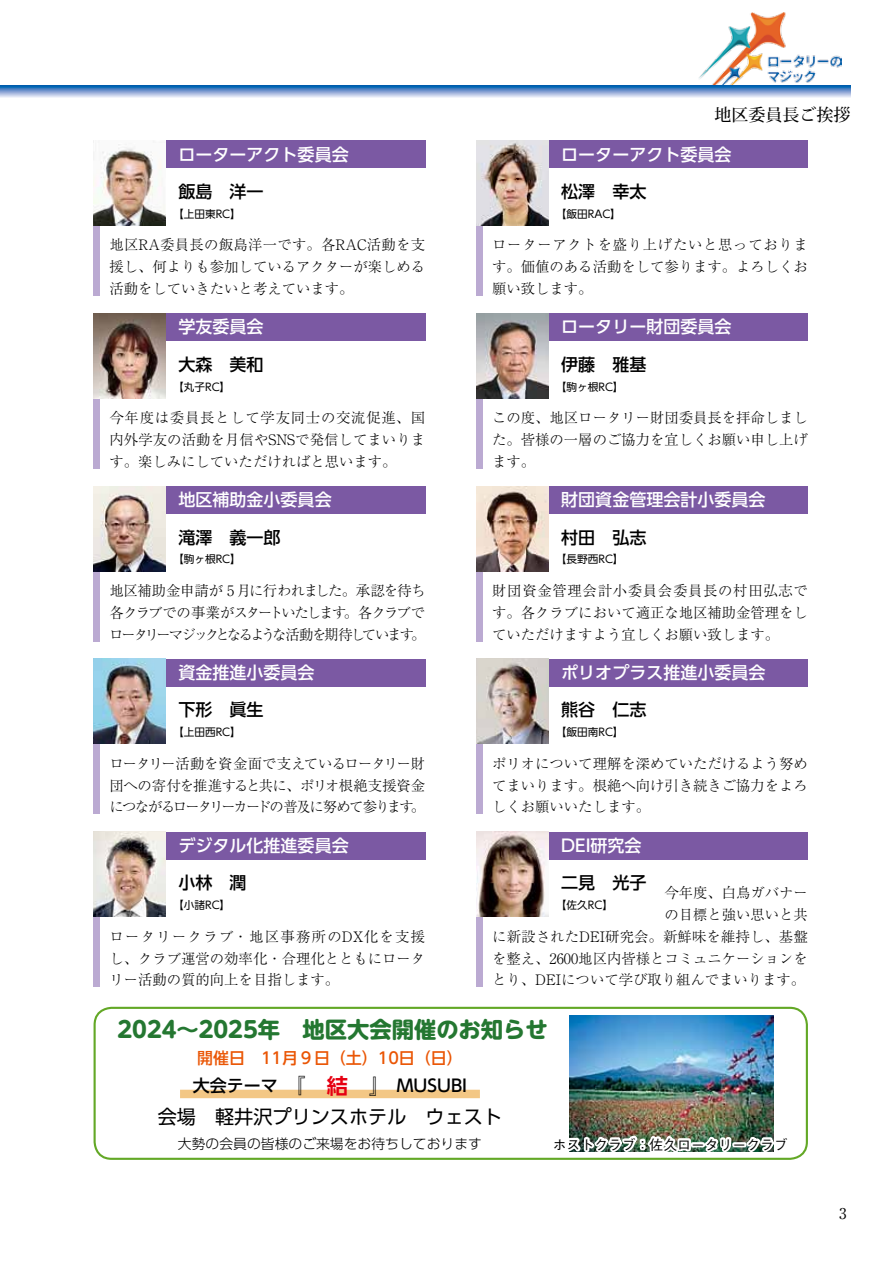
<style>
.page{position:relative;width:893px;height:1263px;background:#fff}
.page>*{position:absolute;margin:0;border:0;box-sizing:border-box;transform-origin:0 0}
.t1{font:700 22.35px "UD Shin M Go Pro";color:#247731}
.t2{font:19.2px "UD Shin Go Pro";color:#000}
.t3{font:500 16.95px "UD Shin Go Pro";color:#fff}
.t4{font:500 16.95px "UD Shin Go Pro";color:#000}
.t5{font:500 16.95px "Koz Min Pro";color:#000}
.t6{font:500 15.9px "UD Shin Go Pro";color:#ea5504}
.t7{font:14.85px "Ryumin Pro";color:#000}
.t8{font:300 14.4px/21.8px "Ryumin Pro";color:#000;text-align:justify}
.t9{font:300 13.8px "UD Shin Go Pro";color:#000}
.t10{font:500 13.8px "Gothic BBB Pro";color:#000}
.t11{font:10.65px "UD Shin Go Pro";color:#000}
.s1{font-family:"UD Shin Go Pro De";font-weight:700;font-size:21.3px}
.s2{font-family:"UD Shin Go Pro De";font-weight:700;font-size:21.3px;color:#e60012}
</style>
<div class="page">
<div style="left:166px;top:140px;width:259px;height:28px;background:#7b59a3"></div>
<div style="left:94px;top:220px;width:6px;height:76px;background:#bbaad2"></div>
<img style="left:94px;top:141px;width:72px;height:84px">
<div style="left:549px;top:140px;width:259px;height:28px;background:#7b59a3"></div>
<div style="left:476px;top:220px;width:7px;height:76px;background:#bbaad2"></div>
<img style="left:476px;top:140px;width:73px;height:85px">
<div style="left:166px;top:313px;width:259px;height:28px;background:#7b59a3"></div>
<div style="left:94px;top:393px;width:6px;height:75px;background:#bbaad2"></div>
<img style="left:94px;top:313px;width:72px;height:85px">
<div style="left:549px;top:313px;width:259px;height:28px;background:#7b59a3"></div>
<div style="left:476px;top:393px;width:7px;height:75px;background:#bbaad2"></div>
<img style="left:476px;top:313px;width:73px;height:85px">
<div style="left:166px;top:486px;width:259px;height:28px;background:#7b59a3"></div>
<div style="left:94px;top:566px;width:6px;height:75px;background:#bbaad2"></div>
<img style="left:94px;top:486px;width:72px;height:85px">
<div style="left:549px;top:486px;width:259px;height:28px;background:#7b59a3"></div>
<div style="left:476px;top:566px;width:7px;height:75px;background:#bbaad2"></div>
<img style="left:476px;top:486px;width:73px;height:85px">
<div style="left:166px;top:659px;width:259px;height:27px;background:#7b59a3"></div>
<div style="left:94px;top:739px;width:6px;height:75px;background:#bbaad2"></div>
<img style="left:94px;top:659px;width:72px;height:85px">
<div style="left:549px;top:659px;width:259px;height:27px;background:#7b59a3"></div>
<div style="left:476px;top:739px;width:7px;height:75px;background:#bbaad2"></div>
<img style="left:476px;top:659px;width:73px;height:85px">
<div style="left:94px;top:1007px;width:714px;height:153px;border:2px solid #63a826;border-radius:17px"></div>
<div style="left:166px;top:832px;width:259px;height:27px;background:#7b59a3"></div>
<div style="left:94px;top:911px;width:6px;height:76px;background:#bbaad2"></div>
<img style="left:94px;top:832px;width:72px;height:85px">
<div style="left:549px;top:832px;width:259px;height:27px;background:#7b59a3"></div>
<div style="left:476px;top:911px;width:7px;height:76px;background:#bbaad2"></div>
<img style="left:476px;top:832px;width:73px;height:85px">
<div style="left:180px;top:1090px;width:300px;height:8px;background:#f3c785"></div>
<img style="left:570px;top:1015px;width:204px;height:136px">
<img style="left:569px;top:1127px;width:124px;height:25px">
<div style="left:691px;top:1142px;width:14px;height:5px;border:4px solid #fff"></div>
<svg style="left:700px;top:1133px;width:34px;height:19px"></svg>
<div style="left:732px;top:1142px;width:14px;height:5px;border:4px solid #fff"></div>
<svg style="left:742px;top:1132px;width:32px;height:20px"></svg>
<img style="left:699px;top:13px;width:143px;height:72px">
<svg style="left:0;top:85px;width:850px;height:13px;background:#79a1d2"></svg>
<p class="t3" style="left:179px;top:140px;width:172px">ローターアクト委員会</p>
<p class="t4" style="left:179px;top:178px;width:87px">飯島　洋一</p>
<p class="t11" style="left:173px;top:205px;width:69px">【上田東RC】</p>
<p class="t8" style="left:109px;top:233px;width:317px">地区RA委員長の飯島洋一です。各RAC活動を支援し、何よりも参加しているアクターが楽しめる活動をしていきたいと考えています。</p>
<p class="t3" style="left:179px;top:313px;width:87px">学友委員会</p>
<p class="t4" style="left:179px;top:350px;width:87px">大森　美和</p>
<p class="t11" style="left:173px;top:378px;width:58px">【丸子RC】</p>
<p class="t8" style="left:109px;top:406px;width:317px">今年度は委員長として学友同士の交流促進、国内外学友の活動を月信やSNSで発信してまいります。楽しみにしていただければと思います。</p>
<p class="t3" style="left:179px;top:486px;width:155px">地区補助金小委員会</p>
<p class="t4" style="left:179px;top:523px;width:104px">滝澤　義一郎</p>
<p class="t11" style="left:173px;top:551px;width:69px">【駒ヶ根RC】</p>
<p class="t8" style="left:109px;top:578px;width:318px">地区補助金申請が 5 月に行われました。承認を待ち各クラブでの事業がスタートいたします。各クラブでロータリーマジックとなるような活動を期待しています。</p>
<p class="t3" style="left:179px;top:659px;width:138px">資金推進小委員会</p>
<p class="t4" style="left:179px;top:696px;width:87px">下形　眞生</p>
<p class="t11" style="left:173px;top:724px;width:69px">【上田西RC】</p>
<p class="t8" style="left:109px;top:751px;width:317px">ロータリー活動を資金面で支えているロータリー財団への寄付を推進すると共に、ポリオ根絶支援資金につながるロータリーカードの普及に努めて参ります。</p>
<p class="t3" style="left:179px;top:832px;width:172px">デジタル化推進委員会</p>
<p class="t4" style="left:179px;top:869px;width:70px">小林　潤</p>
<p class="t11" style="left:173px;top:896px;width:58px">【小諸RC】</p>
<p class="t8" style="left:109px;top:924px;width:317px">ロータリークラブ・地区事務所のDX化を支援し、クラブ運営の効率化・合理化とともにロータリー活動の質的向上を目指します。</p>
<p class="t5" style="left:714px;top:103px;width:138px">地区委員長ご挨拶</p>
<p class="t3" style="left:561px;top:140px;width:172px">ローターアクト委員会</p>
<p class="t4" style="left:561px;top:178px;width:87px">松澤　幸太</p>
<p class="t11" style="left:556px;top:205px;width:66px">【飯田RAC】</p>
<p class="t8" style="left:492px;top:233px;width:317px">ローターアクトを盛り上げたいと思っております。価値のある活動をして参ります。よろしくお願い致します。</p>
<p class="t3" style="left:561px;top:313px;width:172px">ロータリー財団委員会</p>
<p class="t4" style="left:561px;top:350px;width:87px">伊藤　雅基</p>
<p class="t11" style="left:556px;top:378px;width:69px">【駒ヶ根RC】</p>
<p class="t8" style="left:492px;top:406px;width:317px">この度、地区ロータリー財団委員長を拝命しました。皆様の一層のご協力を宜しくお願い申し上げます。</p>
<p class="t3" style="left:561px;top:486px;width:206px">財団資金管理会計小委員会</p>
<p class="t4" style="left:561px;top:523px;width:87px">村田　弘志</p>
<p class="t11" style="left:556px;top:551px;width:69px">【長野西RC】</p>
<p class="t8" style="left:492px;top:578px;width:317px">財団資金管理会計小委員会委員長の村田弘志です。各クラブにおいて適正な地区補助金管理をしていただけますよう宜しくお願い致します。</p>
<p class="t3" style="left:561px;top:659px;width:206px">ポリオプラス推進小委員会</p>
<p class="t4" style="left:561px;top:696px;width:87px">熊谷　仁志</p>
<p class="t11" style="left:556px;top:724px;width:69px">【飯田南RC】</p>
<p class="t8" style="left:492px;top:751px;width:317px">ポリオについて理解を深めていただけるよう努めてまいります。根絶へ向け引き続きご協力をよろしくお願いいたします。</p>
<p class="t3" style="left:561px;top:832px;width:82px">DEI研究会</p>
<p class="t4" style="left:561px;top:869px;width:87px">二見　光子</p>
<p class="t11" style="left:556px;top:896px;width:58px">【佐久RC】</p>
<p class="t8" style="left:664px;top:881px;width:145px">今年度、白鳥ガバナーの目標と強い思いと共</p>
<p class="t8" style="left:492px;top:924px;width:317px">に新設されたDEI研究会。新鮮味を維持し、基盤を整え、2600地区内皆様とコミュニケーションをとり、DEIについて学び取り組んでまいります。</p>
<h1 class="t1" style="left:118px;top:1011px;width:432px">2024～2025年　地区大会開催のお知らせ</h1>
<p class="t6" style="left:197px;top:1045px;width:267px">開催日　11月９日（土）10日（日）</p>
<p class="t4" style="left:193px;top:1072px;width:276px">大会テーマ　<span class="s1">『　</span><span class="s2">結</span><span class="s1">　』</span>　MUSUBI</p>
<h2 class="t2" style="left:158px;top:1101px;width:346px">会場　軽井沢プリンスホテル　ウェスト</h2>
<p class="t9" style="left:178px;top:1132px;width:306px">大勢の会員の皆様のご来場をお待ちしております</p>
<p class="t10" style="left:553px;top:1133px;width:236px">ホストクラブ：佐久ロータリークラブ</p>
<p class="t7" style="left:839px;top:1201px;width:9px">3</p>
</div>
